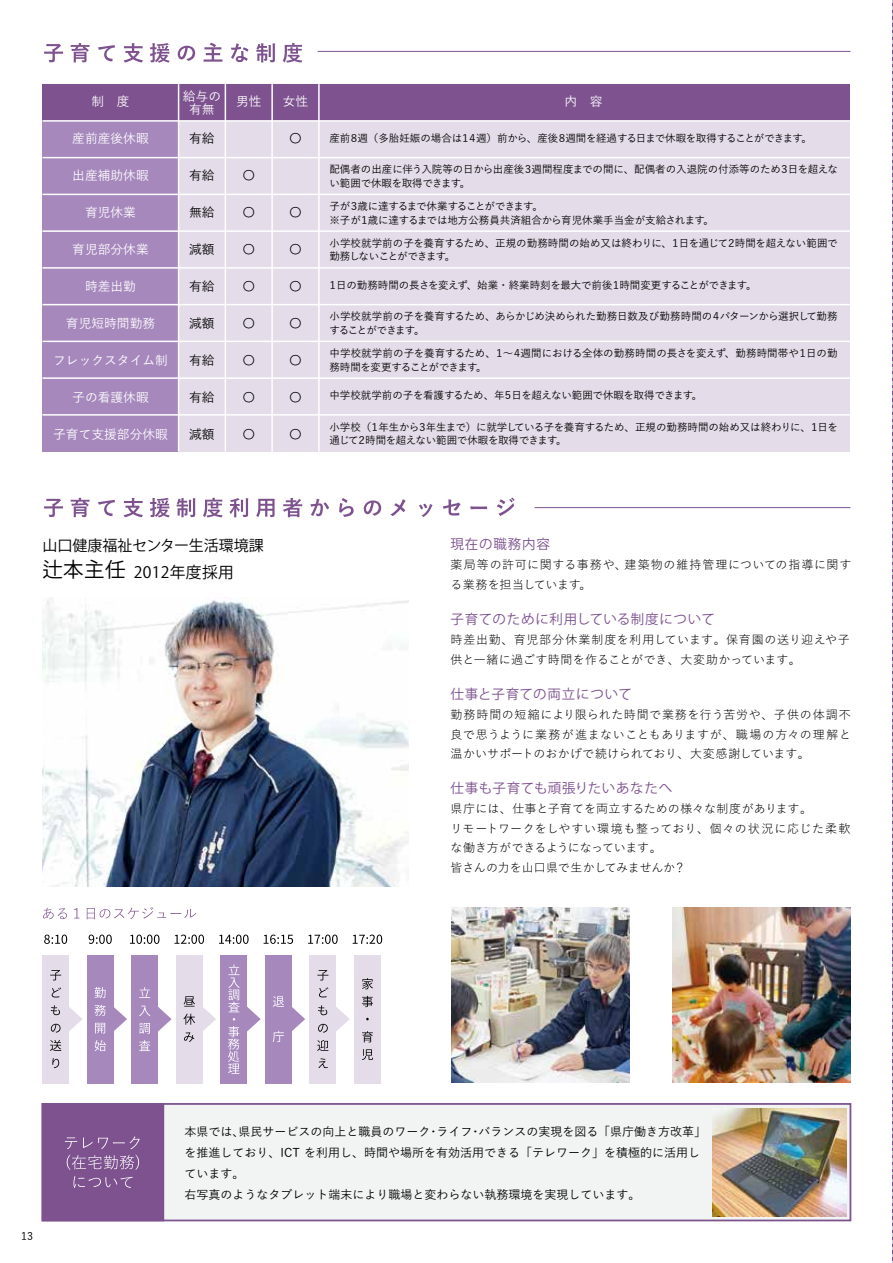
<style>
.page{position:relative;width:893px;height:1263px;background:#fff}
.page>*{position:absolute;margin:0;border:0;box-sizing:border-box;transform-origin:0 0}
.t1{font:15.75px "Koz Go Pr 6 N";letter-spacing:.02em;color:#000}
.t2{font:15px "Koz Go Pr 6 N";color:#000}
.t3{font:13.5px "Koz Go Pr 6 N";letter-spacing:.06em;color:#7d528f}
.t4{font:13.5px "Koz Go Pr 6 N";letter-spacing:.04em;color:#7d528f}
.t5{font:500 12.75px "Yu Go";color:#fff}
.t6{font:500 12.75px "Yu Go";color:#000}
.t7{font:12px/19.5px "Yu Go Pr 6 N";letter-spacing:.02em;color:#000}
.t8{font:500 12px/21px "Yu Go";color:#000}
.t9{font:12px/19.5px "Yu Go Pr 6 N";letter-spacing:.05em;color:#000}
.t10{font:500 10.65px "Yu Go";color:#000}
.t11{font:500 10.5px/13.5px "Yu Go";letter-spacing:-.025em;color:#000}
.t12{font:500 10.5px/13.5px "Yu Go";color:#000}
.t13{font:500 10.5px "Yu Go";letter-spacing:-.045em;color:#000}
.s1{font-size:20.4px}
</style>
<div class="page">
<div style="left:163px;top:1104px;width:687px;height:116px;background:#f2f3f3"></div>
<div style="left:42px;top:1103px;width:809px;height:118px;border:2px solid #7d528f"></div>
<div style="left:43px;top:1104px;width:120px;height:116px;background:#7d528f"></div>
<div style="left:42px;top:1103px;width:122px;height:118px;border:2px solid #7d528f"></div>
<svg style="left:65px;top:1136px;width:75px;height:34px"></svg>
<svg style="left:73px;top:1176px;width:60px;height:12px"></svg>
<img style="left:713px;top:1108px;width:133px;height:108px">
<svg style="left:43px;top:907px;width:153px;height:12px"></svg>
<img style="left:452px;top:908px;width:178px;height:175px">
<img style="left:672px;top:908px;width:178px;height:175px">
<img style="left:42px;top:597px;width:366px;height:289px">
<svg style="left:44px;top:43px;width:258px;height:20px"></svg>
<hr style="left:318px;top:51px;width:532px;height:1px;background:#7d528f">
<svg style="left:44px;top:498px;width:471px;height:19px"></svg>
<hr style="left:535px;top:507px;width:315px;height:1px;background:#7d528f">
<div style="left:43px;top:84px;width:807px;height:37px;background:#7d528f"></div>
<div style="left:43px;top:121px;width:807px;height:37px;background:#e4dce9"></div>
<div style="left:43px;top:158px;width:807px;height:36px;background:#e4dce9"></div>
<div style="left:43px;top:194px;width:807px;height:37px;background:#e4dce9"></div>
<div style="left:43px;top:231px;width:807px;height:37px;background:#e4dce9"></div>
<div style="left:43px;top:268px;width:807px;height:37px;background:#e4dce9"></div>
<div style="left:43px;top:305px;width:807px;height:36px;background:#e4dce9"></div>
<div style="left:43px;top:341px;width:807px;height:37px;background:#e4dce9"></div>
<div style="left:43px;top:378px;width:807px;height:37px;background:#e4dce9"></div>
<div style="left:43px;top:415px;width:807px;height:37px;background:#e4dce9"></div>
<div style="left:43px;top:121px;width:136px;height:37px;background:#a688bd"></div>
<div style="left:43px;top:158px;width:136px;height:36px;background:#a688bd"></div>
<div style="left:43px;top:194px;width:136px;height:37px;background:#a688bd"></div>
<div style="left:43px;top:231px;width:136px;height:37px;background:#a688bd"></div>
<div style="left:43px;top:268px;width:136px;height:37px;background:#a688bd"></div>
<div style="left:43px;top:305px;width:136px;height:36px;background:#a688bd"></div>
<div style="left:43px;top:341px;width:136px;height:37px;background:#a688bd"></div>
<div style="left:43px;top:378px;width:136px;height:37px;background:#a688bd"></div>
<div style="left:43px;top:415px;width:136px;height:37px;background:#a688bd"></div>
<hr style="left:178px;top:84px;width:1px;height:368px;background:#fff">
<hr style="left:225px;top:84px;width:1px;height:368px;background:#fff">
<hr style="left:271px;top:84px;width:2px;height:368px;background:#fff">
<hr style="left:318px;top:84px;width:2px;height:368px;background:#fff">
<hr style="left:43px;top:120px;width:807px;height:2px;background:#fff">
<hr style="left:43px;top:157px;width:807px;height:1px;background:#fff">
<hr style="left:43px;top:194px;width:807px;height:1px;background:#fff">
<hr style="left:43px;top:230px;width:807px;height:2px;background:#fff">
<hr style="left:43px;top:267px;width:807px;height:2px;background:#fff">
<hr style="left:43px;top:304px;width:807px;height:1px;background:#fff">
<hr style="left:43px;top:341px;width:807px;height:1px;background:#fff">
<hr style="left:43px;top:377px;width:807px;height:2px;background:#fff">
<hr style="left:43px;top:414px;width:807px;height:2px;background:#fff">
<div style="left:42px;top:955px;width:27px;height:128px;background:#e4dce9"></div>
<div style="left:87px;top:955px;width:26px;height:128px;background:#a688bd"></div>
<div style="left:131px;top:955px;width:27px;height:128px;background:#a688bd"></div>
<div style="left:176px;top:955px;width:27px;height:128px;background:#e4dce9"></div>
<div style="left:221px;top:955px;width:26px;height:128px;background:#a688bd"></div>
<div style="left:265px;top:955px;width:27px;height:128px;background:#a688bd"></div>
<div style="left:310px;top:955px;width:26px;height:128px;background:#e4dce9"></div>
<div style="left:354px;top:955px;width:27px;height:128px;background:#e4dce9"></div>
<svg style="left:44px;top:934px;width:23px;height:10px"></svg>
<svg style="left:89px;top:934px;width:23px;height:10px"></svg>
<svg style="left:130px;top:934px;width:29px;height:10px"></svg>
<svg style="left:175px;top:934px;width:29px;height:10px"></svg>
<svg style="left:219px;top:934px;width:30px;height:10px"></svg>
<svg style="left:264px;top:934px;width:29px;height:10px"></svg>
<svg style="left:308px;top:934px;width:30px;height:10px"></svg>
<svg style="left:353px;top:934px;width:29px;height:10px"></svg>
<svg style="left:228px;top:964px;width:33px;height:110px"></svg>
<svg style="left:50px;top:970px;width:11px;height:10px"></svg>
<svg style="left:50px;top:987px;width:32px;height:64px"></svg>
<svg style="left:52px;top:1058px;width:7px;height:10px"></svg>
<svg style="left:94px;top:987px;width:33px;height:64px"></svg>
<svg style="left:139px;top:987px;width:33px;height:64px"></svg>
<svg style="left:183px;top:996px;width:33px;height:46px"></svg>
<svg style="left:273px;top:996px;width:32px;height:46px"></svg>
<svg style="left:317px;top:970px;width:11px;height:10px"></svg>
<svg style="left:317px;top:987px;width:33px;height:64px"></svg>
<svg style="left:318px;top:1058px;width:10px;height:10px"></svg>
<svg style="left:362px;top:978px;width:11px;height:11px"></svg>
<svg style="left:362px;top:996px;width:11px;height:11px"></svg>
<svg style="left:362px;top:1031px;width:11px;height:11px"></svg>
<svg style="left:362px;top:1049px;width:11px;height:11px"></svg>
<p class="t5" style="left:91px;top:90px;width:40px">制　度</p>
<p class="t5" style="left:72px;top:127px;width:78px">産前産後休暇</p>
<p class="t5" style="left:72px;top:164px;width:78px">出産補助休暇</p>
<p class="t5" style="left:85px;top:201px;width:52px">育児休業</p>
<p class="t5" style="left:72px;top:238px;width:78px">育児部分休業</p>
<p class="t5" style="left:85px;top:275px;width:52px">時差出勤</p>
<p class="t5" style="left:66px;top:312px;width:91px">育児短時間勤務</p>
<p class="t5" style="left:53px;top:349px;width:116px">フレックスタイム制</p>
<p class="t5" style="left:72px;top:386px;width:78px">子の看護休暇</p>
<p class="t5" style="left:53px;top:423px;width:116px">子育て支援部分休暇</p>
<p class="t5" style="left:183px;top:85px;width:40px">給与の</p>
<p class="t5" style="left:564px;top:90px;width:40px">内　容</p>
<p class="t5" style="left:236px;top:90px;width:27px">男性</p>
<p class="t5" style="left:283px;top:90px;width:27px">女性</p>
<p class="t6" style="left:289px;top:127px;width:14px">〇</p>
<p class="t5" style="left:189px;top:98px;width:27px">有無</p>
<p class="t6" style="left:189px;top:127px;width:27px">有給</p>
<p class="t6" style="left:189px;top:164px;width:27px">有給</p>
<p class="t6" style="left:189px;top:201px;width:27px">無給</p>
<p class="t6" style="left:189px;top:238px;width:27px">減額</p>
<p class="t6" style="left:189px;top:275px;width:27px">有給</p>
<p class="t6" style="left:189px;top:312px;width:27px">減額</p>
<p class="t6" style="left:189px;top:349px;width:27px">有給</p>
<p class="t6" style="left:189px;top:386px;width:27px">有給</p>
<p class="t6" style="left:189px;top:423px;width:27px">減額</p>
<p class="t13" style="left:329px;top:128px;width:484px">産前８週（多胎妊娠の場合は１４週）前から、産後８週間を経過する日まで休暇を取得することができます。</p>
<p class="t12" style="left:329px;top:161px;width:510px">配偶者の出産に伴う入院等の日から出産後３週間程度までの間に、配偶者の入退院の付添等のため３日を超えない範囲で休暇を取得できます。</p>
<p class="t11" style="left:329px;top:198px;width:386px">子が３歳に達するまで休業することができます。<br>※子が１歳に達するまでは地方公務員共済組合から育児休業手当金が支給されます。</p>
<p class="t11" style="left:329px;top:235px;width:510px">小学校就学前の子を養育するため、正規の勤務時間の始め又は終わりに、１日を通じて２時間を超えない範囲で勤務しないことができます。</p>
<p class="t11" style="left:328px;top:277px;width:431px">１日の勤務時間の長さを変えず、始業・終業時刻を最大で前後１時間変更することができます。</p>
<p class="t11" style="left:329px;top:308px;width:510px">小学校就学前の子を養育するため、あらかじめ決められた勤務日数及び勤務時間の４パターンから選択して勤務することができます。</p>
<p class="t12" style="left:329px;top:345px;width:510px">中学校就学前の子を養育するため、１～４週間における全体の勤務時間の長さを変えず、勤務時間帯や１日の勤務時間を変更することができます。</p>
<p class="t11" style="left:329px;top:387px;width:374px">中学校就学前の子を看護するため、年５日を超えない範囲で休暇を取得できます。</p>
<p class="t11" style="left:329px;top:419px;width:510px">小学校（１年生から３年生まで）に就学している子を養育するため、正規の勤務時間の始め又は終わりに、１日を通じて２時間を超えない範囲で休暇を取得できます。</p>
<p class="t6" style="left:242px;top:164px;width:14px">〇</p>
<p class="t6" style="left:242px;top:201px;width:14px">〇</p>
<p class="t6" style="left:242px;top:238px;width:14px">〇</p>
<p class="t6" style="left:242px;top:275px;width:14px">〇</p>
<p class="t6" style="left:242px;top:312px;width:14px">〇</p>
<p class="t6" style="left:242px;top:349px;width:14px">〇</p>
<p class="t6" style="left:242px;top:386px;width:14px">〇</p>
<p class="t6" style="left:242px;top:423px;width:14px">〇</p>
<p class="t6" style="left:289px;top:201px;width:14px">〇</p>
<p class="t6" style="left:289px;top:238px;width:14px">〇</p>
<p class="t6" style="left:289px;top:275px;width:14px">〇</p>
<p class="t6" style="left:289px;top:312px;width:14px">〇</p>
<p class="t6" style="left:289px;top:349px;width:14px">〇</p>
<p class="t6" style="left:289px;top:386px;width:14px">〇</p>
<p class="t6" style="left:289px;top:423px;width:14px">〇</p>
<p class="t3" style="left:451px;top:536px;width:101px">現在の職務内容</p>
<h2 class="t2" style="left:42px;top:537px;width:223px">山口健康福祉センター生活環境課</h2>
<h1 class="t1" style="left:42px;top:563px;width:193px"><span class="s1">辻本主任</span> 2012年度採用</h1>
<p class="t9" style="left:451px;top:554px;width:402px">薬局等の許可に関する事務や、建築物の維持管理についての指導に関する業務を担当しています。</p>
<p class="t3" style="left:451px;top:611px;width:266px">子育てのために利用している制度について</p>
<p class="t7" style="left:451px;top:629px;width:401px">時差出勤、育児部分休業制度を利用しています。保育園の送り迎えや子供と一緒に過ごす時間を作ることができ、大変助かっています。</p>
<p class="t3" style="left:451px;top:686px;width:183px">仕事と子育ての両立について</p>
<p class="t7" style="left:451px;top:704px;width:402px;text-align:justify">勤務時間の短縮により限られた時間で業務を行う苦労や、子供の体調不良で思うように業務が進まないこともありますが、職場の方々の理解と温かいサポートのおかげで続けられており、大変感謝しています。</p>
<p class="t4" style="left:451px;top:780px;width:223px">仕事も子育ても頑張りたいあなたへ</p>
<p class="t7" style="left:451px;top:797px;width:401px">県庁には、仕事と子育てを両立するための様々な制度があります。<br>リモートワークをしやすい環境も整っており、個々の状況に応じた柔軟な働き方ができるようになっています。<br>皆さんの力を山口県で生かしてみませんか？</p>
<p class="t10" style="left:21px;top:1227px;width:13px">13</p>
<p class="t8" style="left:185px;top:1119px;width:523px">本県では、県民サービスの向上と職員のワーク・ライフ・バランスの実現を図る「県庁働き方改革」を推進しており、ICT を利用し、時間や場所を有効活用できる「テレワーク」を積極的に活用しています。<br>右写真のようなタブレット端末により職場と変わらない執務環境を実現しています。</p>
</div>
